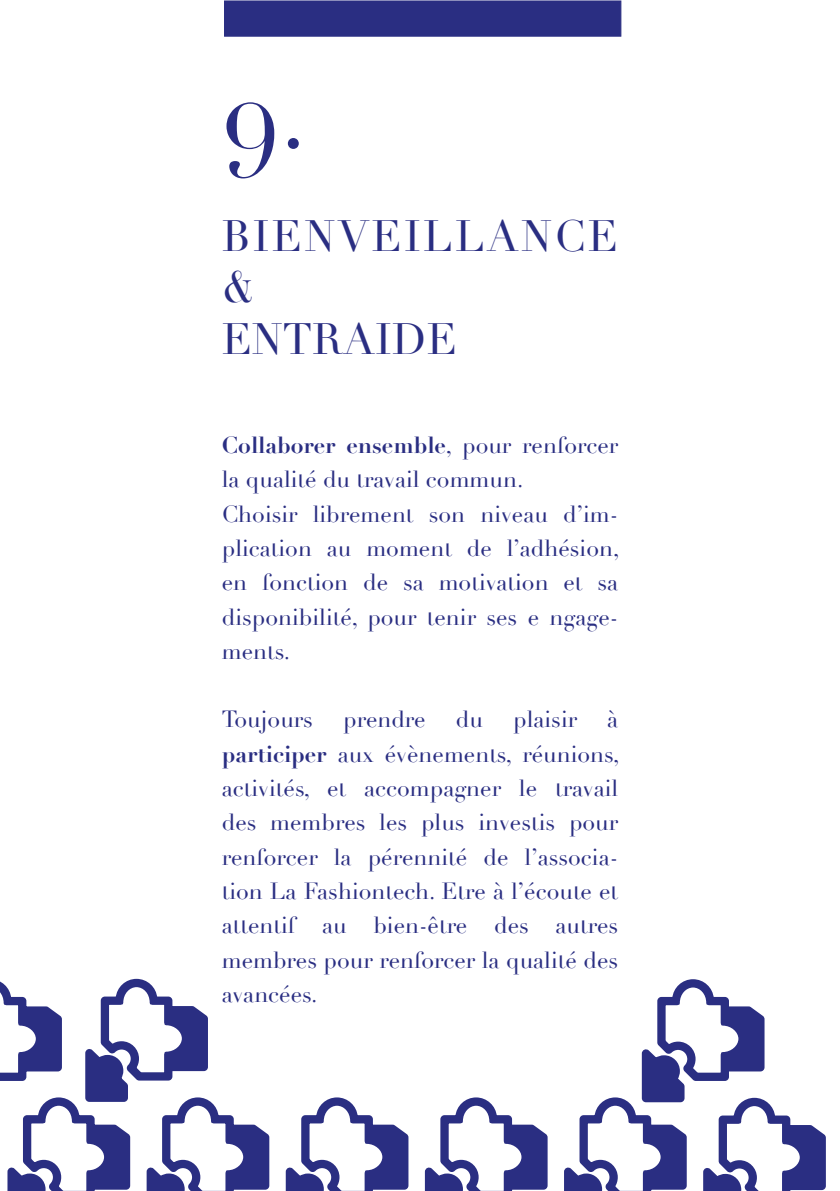
<style>
.page{position:relative;width:840px;height:1191px;background:#fff}
.page>*{position:absolute;margin:0;border:0;box-sizing:border-box;transform-origin:0 0}
.t1{font:102.8px "Didot";color:#2a2e82}
.t2{font:42.8px/51.4px "Didot";letter-spacing:.055em;color:#2a2e82}
.t3{font:42.8px "Didot";color:#2a2e82}
.t4{font:22.8px/34.2px "Didot";color:#2a2e82}
.s1{font-weight:700}
</style>
<div class="page">
<svg style="left:285px;top:1097px;width:124px;height:94px"></svg>
<svg style="left:424px;top:1097px;width:124px;height:94px"></svg>
<svg style="left:0;top:978px;width:270px;height:213px"></svg>
<svg style="left:564px;top:979px;width:262px;height:212px"></svg>
<div style="left:224px;top:0;width:397px;height:37px;background:#2a2e82;border:1px solid #2a2e82"></div>
<p class="t1" style="left:222px;top:50px;width:87px">9.</p>
<p class="t2" style="left:222px;top:211px;width:397px">BIENVEILLANCE &amp;</p>
<p class="t3" style="left:222px;top:313px;width:236px">ENTRAIDE</p>
<p class="t4" style="left:222px;top:428px;width:397px"><span class="s1">Collaborer ensemble</span>, pour renforcer la qualité du travail commun.</p>
<p class="t4" style="left:222px;top:497px;width:399px;text-align:justify">Choisir librement son niveau d’im&shy;plication au moment de l’adhésion, en fonction de sa motivation et sa</p>
<p class="t4" style="left:222px;top:600px;width:398px">disponibilité, pour tenir ses e ngage&shy;ments.</p>
<p class="t4" style="left:222px;top:703px;width:93px">Toujours</p>
<p class="t4" style="left:343px;top:703px;width:84px">prendre</p>
<p class="t4" style="left:455px;top:703px;width:29px">du</p>
<p class="t4" style="left:513px;top:703px;width:65px">plaisir</p>
<p class="t4" style="left:607px;top:703px;width:12px">à</p>
<p class="t4" style="left:222px;top:737px;width:399px"><span class="s1">participer</span> aux évènements, réunions,</p>
<p class="t4" style="left:222px;top:771px;width:398px">activités, et accompagner le travail des membres les plus investis pour</p>
<p class="t4" style="left:222px;top:840px;width:398px">renforcer la pérennité de l’associa&shy;tion La Fashiontech. Etre à l’écoute et</p>
<p class="t4" style="left:222px;top:908px;width:398px">attentif au bien-être des autres</p>
<p class="t4" style="left:222px;top:943px;width:398px">membres pour renforcer la qualité des avancées.</p>
</div>
